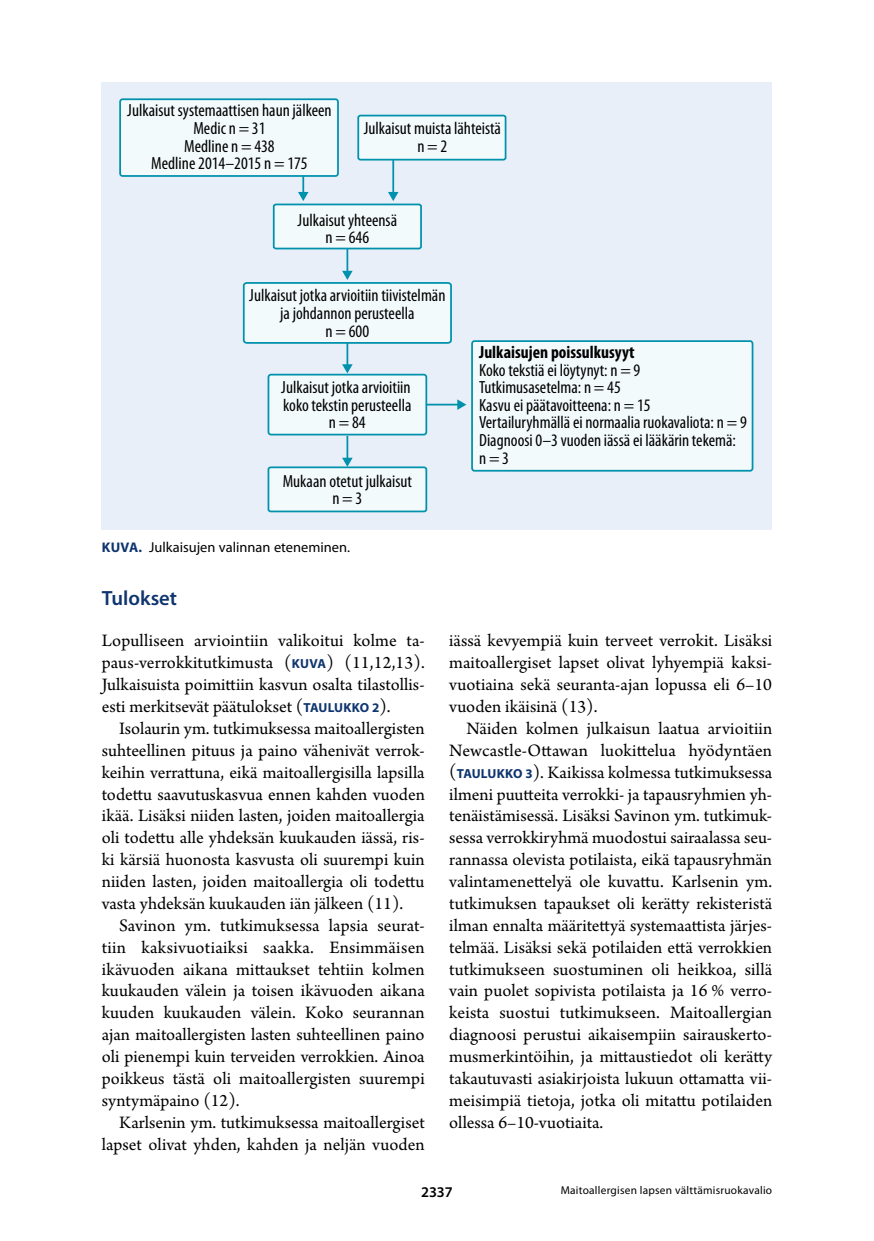
<style>
.page{position:relative;width:874px;height:1241px;background:#fff}
.page>*{position:absolute;margin:0;border:0;box-sizing:border-box;transform-origin:0 0}
.t1{font:600 20.65px "Myriad Pro";color:#0f356f}
.t2{font:18.38px/21.9px "Arno Pro";color:#000;text-align:justify}
.t3{font:condensed 17.68px/17.7px "Myriad Pro";color:#000;text-align:center}
.t4{font:700 condensed 17.68px "Myriad Pro";color:#000}
.t5{font:600 14.88px "Myriad Pro";color:#000}
.t6{font:14.35px "Myriad Pro";color:#000}
.t7{font:11.38px "Myriad Pro";letter-spacing:.02em;color:#000}
.s1{font-weight:700;font-size:14px;color:#0f356f}
.s2{font-family:"Myriad Pro";font-weight:700;font-size:13.12px;color:#0f356f}
</style>
<div class="page">
<div style="left:102px;top:82px;width:669px;height:447px;background:#e8eff8"></div>
<hr style="left:420px;top:403px;width:38px;height:2px;background:#0092ac">
<svg style="left:457px;top:399px;width:9px;height:11px"></svg>
<hr style="left:346px;top:244px;width:2px;height:28px;background:#0092ac">
<hr style="left:302px;top:172px;width:2px;height:21px;background:#0092ac">
<svg style="left:298px;top:192px;width:10px;height:9px"></svg>
<hr style="left:392px;top:156px;width:2px;height:37px;background:#0092ac">
<svg style="left:388px;top:192px;width:10px;height:9px"></svg>
<hr style="left:346px;top:341px;width:2px;height:25px;background:#0092ac">
<svg style="left:342px;top:364px;width:10px;height:9px"></svg>
<hr style="left:346px;top:436px;width:2px;height:23px;background:#0092ac">
<svg style="left:342px;top:457px;width:10px;height:9px"></svg>
<div style="left:472px;top:341px;width:280px;height:129px;background:#f3fafb;border-radius:3px"></div>
<div style="left:471px;top:340px;width:282px;height:131px;border:2px solid #0092ac;border-radius:3px"></div>
<div style="left:120px;top:99px;width:218px;height:77px;background:#f3fafb;border-radius:3px"></div>
<div style="left:119px;top:98px;width:220px;height:79px;border:2px solid #0092ac;border-radius:3px"></div>
<div style="left:358px;top:115px;width:147px;height:45px;background:#f3fafb;border-radius:2px"></div>
<div style="left:357px;top:115px;width:149px;height:45px;border:2px solid #0092ac;border-radius:2px"></div>
<div style="left:273px;top:204px;width:148px;height:44px;background:#f3fafb;border-radius:2px"></div>
<div style="left:273px;top:203px;width:148px;height:46px;border:2px solid #0092ac;border-radius:2px"></div>
<div style="left:268px;top:467px;width:158px;height:44px;background:#f3fafb;border-radius:2px"></div>
<div style="left:267px;top:466px;width:160px;height:46px;border:2px solid #0092ac;border-radius:2px"></div>
<svg style="left:242px;top:271px;width:210px;height:73px"></svg>
<div style="left:268px;top:374px;width:158px;height:60px;background:#f3fafb;border-radius:3px"></div>
<div style="left:267px;top:374px;width:160px;height:61px;border:2px solid #0092ac;border-radius:3px"></div>
<p class="t3" style="left:127px;top:101px;width:206px">Julkaisut systemaattisen haun jälkeen<br>Medic n = 31<br>Medline n = 438<br>Medline 2014–2015 n = 175</p>
<p class="t3" style="left:363px;top:119px;width:139px">Julkaisut muista lähteistä n = 2</p>
<p class="t3" style="left:297px;top:211px;width:101px">Julkaisut yhteensä n = 646</p>
<p class="t3" style="left:249px;top:286px;width:198px">Julkaisut jotka arvioitiin tiivistelmän ja johdannon perusteella<br>n = 600</p>
<p class="t3" style="left:281px;top:378px;width:132px">Julkaisut jotka arvioitiin koko tekstin perusteella n = 84</p>
<p class="t3" style="left:282px;top:471px;width:131px">Mukaan otetut julkaisut n = 3</p>
<p class="t6" style="left:102px;top:538px;width:250px"><span class="s1">KUVA.</span> Julkaisujen valinnan eteneminen.</p>
<p class="t4" style="left:479px;top:341px;width:157px">Julkaisujen poissulkusyyt</p>
<p class="t3" style="left:479px;top:360px;width:269px;text-align:left">Koko tekstiä ei löytynyt: n = 9<br>Tutkimusasetelma: n = 45<br>Kasvu ei päätavoitteena: n = 15<br>Vertailuryhmällä ei normaalia ruokavaliota: n = 9<br>Diagnoosi 0–3 vuoden iässä ei lääkärin tekemä: n = 3</p>
<p class="t1" style="left:102px;top:585px;width:77px">Tulokset</p>
<p class="t2" style="left:102px;top:630px;width:324px">Lopulliseen arviointiin valikoitui kolme ta&shy;paus-verrokkitutkimusta (<span class="s2">KUVA</span>) (11,12,13).<br>Julkaisuista poimittiin kasvun osalta tilastollis&shy;esti merkitsevät päätulokset (<span class="s2">TAULUKKO 2</span>).</p>
<p class="t2" style="left:102px;top:718px;width:324px;text-indent:17px">Isolaurin ym. tutkimuksessa maitoallergisten suhteellinen pituus ja paino vähenivät verrok&shy;keihin verrattuna, eikä maitoallergisilla lapsilla todettu saavutuskasvua ennen kahden vuoden ikää. Lisäksi niiden lasten, joiden maitoallergia oli todettu alle yhdeksän kuukauden iässä, ris&shy;ki kärsiä huonosta kasvusta oli suurempi kuin niiden lasten, joiden maitoallergia oli todettu vasta yhdeksän kuukauden iän jälkeen (11).</p>
<p class="t2" style="left:102px;top:915px;width:324px;text-indent:17px">Savinon ym. tutkimuksessa lapsia seurat&shy;tiin kaksivuotiaiksi saakka. Ensimmäisen ikävuoden aikana mittaukset tehtiin kolmen kuukauden välein ja toisen ikävuoden aikana kuuden kuukauden välein. Koko seurannan ajan maitoallergisten lasten suhteellinen paino oli pienempi kuin terveiden verrokkien. Ainoa poikkeus tästä oli maitoallergisten suurempi syntymäpaino (12).</p>
<p class="t2" style="left:102px;top:1111px;width:324px;text-align:right">Karlsenin ym. tutkimuksessa maitoallergiset lapset olivat yhden, kahden ja neljän vuoden</p>
<p class="t2" style="left:449px;top:630px;width:324px">iässä kevyempiä kuin terveet verrokit. Lisäksi maitoallergiset lapset olivat lyhyempiä kaksi&shy;vuotiaina sekä seuranta-ajan lopussa eli 6–10 vuoden ikäisinä (13).</p>
<p class="t2" style="left:449px;top:718px;width:324px;text-indent:17px">Näiden kolmen julkaisun laatua arvioitiin Newcastle-Ottawan luokittelua hyödyntäen (<span class="s2">TAULUKKO 3</span>). Kaikissa kolmessa tutkimuksessa ilmeni puutteita verrokki- ja tapausryhmien yh&shy;tenäistämisessä. Lisäksi Savinon ym. tutkimuk&shy;sessa verrokkiryhmä muodostui sairaalassa seu&shy;rannassa olevista potilaista, eikä tapausryhmän valintamenettelyä ole kuvattu. Karlsenin ym. tutkimuksen tapaukset oli kerätty rekisteristä ilman ennalta määritettyä systemaattista järjes&shy;telmää. Lisäksi sekä potilaiden että verrokkien tutkimukseen suostuminen oli heikkoa, sillä vain puolet sopivista potilaista ja 16 % verro&shy;keista suostui tutkimukseen. Maitoallergian diagnoosi perustui aikaisempiin sairauskerto&shy;musmerkintöihin, ja mittaustiedot oli kerätty takautuvasti asiakirjoista lukuun ottamatta vii&shy;meisimpiä tietoja, jotka oli mitattu potilaiden ollessa 6–10-vuotiaita.</p>
<p class="t5" style="left:421px;top:1182px;width:33px">2337</p>
<p class="t7" style="left:560px;top:1183px;width:213px">Maitoallergisen lapsen välttämisruokavalio</p>
</div>
